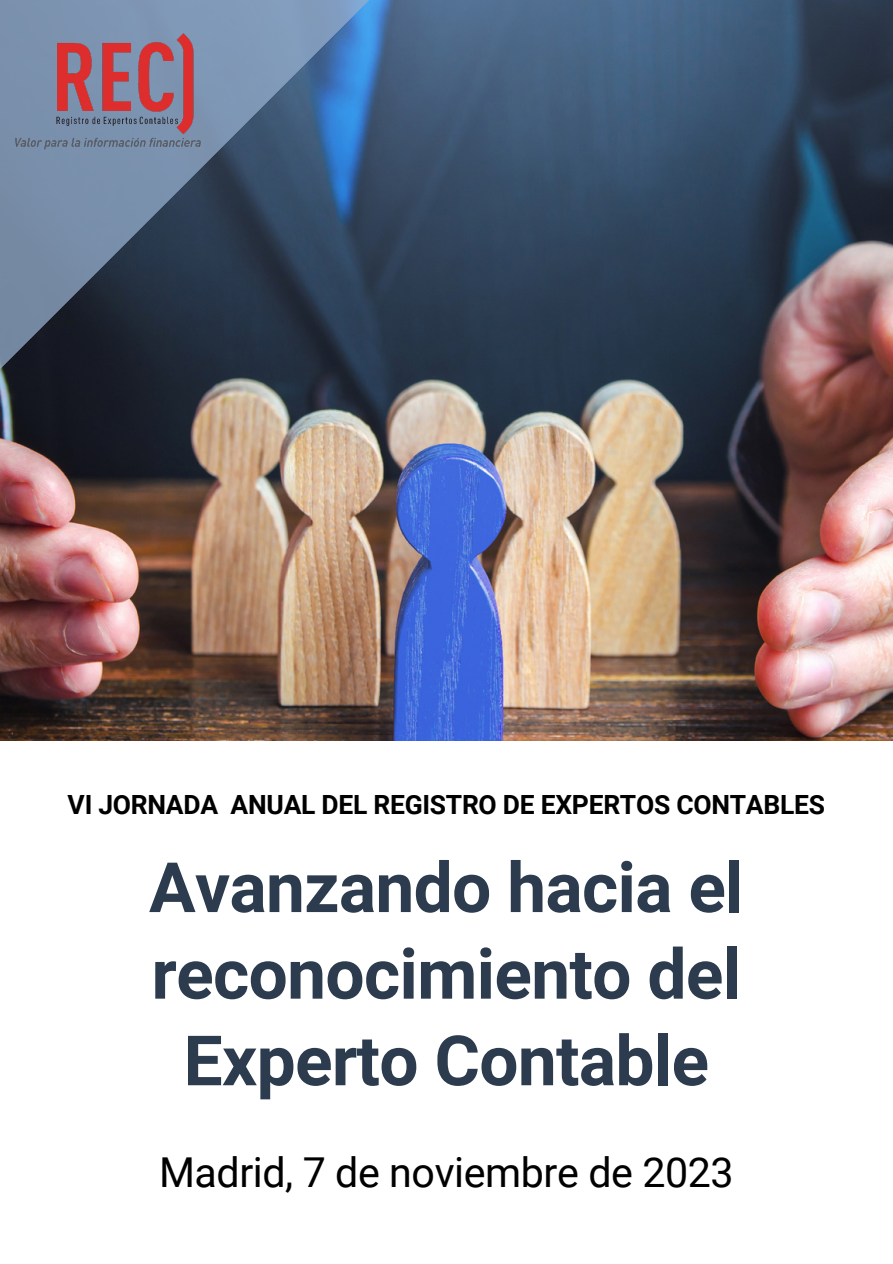
<style>
.page{position:relative;width:893px;height:1264px;background:#fff}
.page>*{position:absolute;margin:0;border:0;box-sizing:border-box;transform-origin:0 0}
.t1{font:700 69.45px/86.6px "Roboto";letter-spacing:-.01em;color:#2c3b4e;text-align:center}
.t2{font:41.1px "Roboto";letter-spacing:-.01em;color:#000}
.t3{font:700 26.4px "Roboto";letter-spacing:-.01em;color:#000}
</style>
<div class="page">
<img style="left:0;top:0;width:892px;height:741px">
<img style="left:0;top:0;width:600px;height:542px">
<img style="left:0;top:13px;width:217px;height:152px">
<p class="t3" style="left:68px;top:789px;width:758px">VI JORNADA ANUAL DEL REGISTRO DE EXPERTOS CONTABLES</p>
<p class="t1" style="left:149px;top:845px;width:596px">Avanzando hacia el reconocimiento del<br>Experto Contable</p>
<p class="t2" style="left:159px;top:1148px;width:576px">Madrid, 7 de noviembre de 2023</p>
</div>
